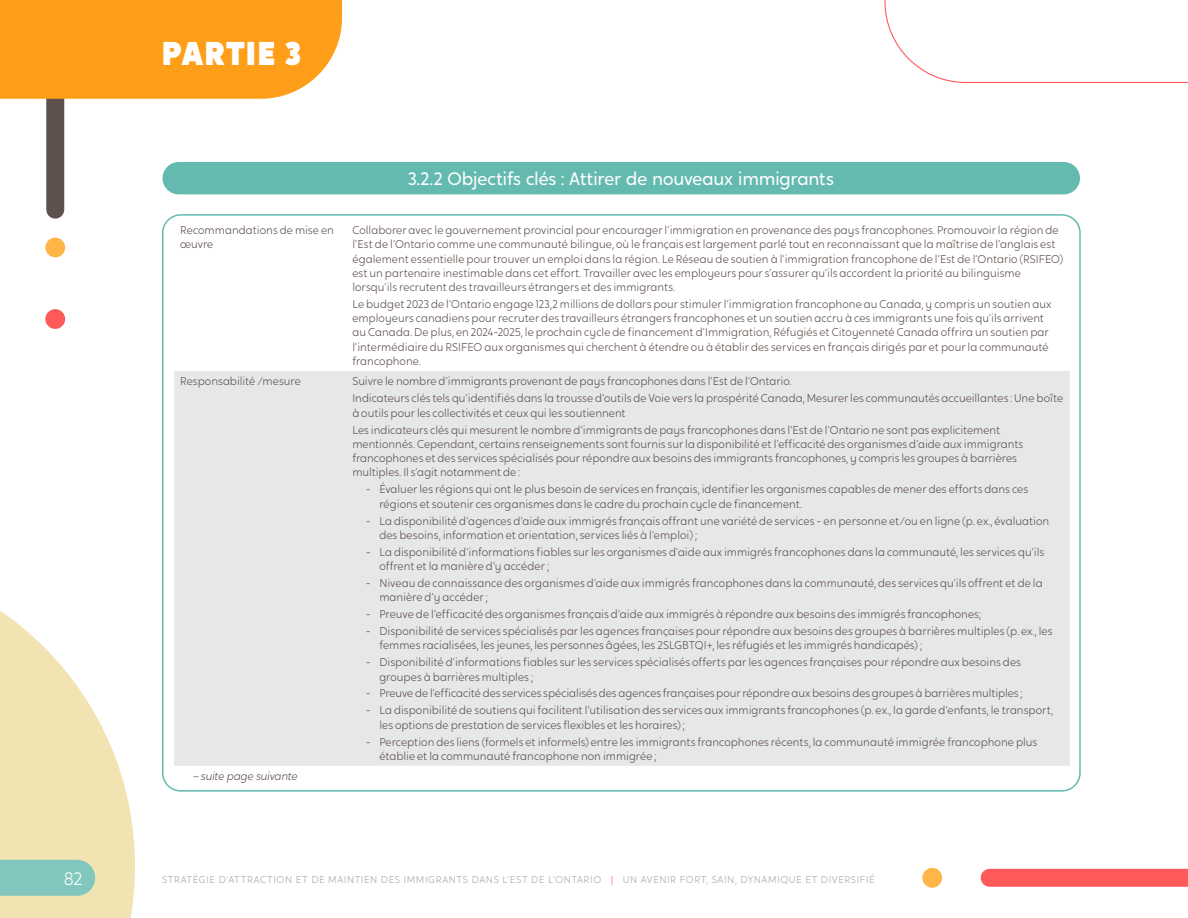
<style>
.page{position:relative;width:1188px;height:918px;background:#fff}
.page>*{position:absolute;margin:0;border:0;box-sizing:border-box;transform-origin:0 0}
.t1{font:900 33px "Crossten";letter-spacing:.05em;color:#fff}
.t2{font:18px "Crossten";letter-spacing:-.02em;color:#fff}
.t3{font:300 18px "Crossten";color:#fff}
.t4{font:300 11.25px/14.2px "Crossten";color:#5f514d}
.t5{font:italic 300 11.25px "Crossten";color:#5f514d}
.t6{font:300 9.75px "Crossten";letter-spacing:.06em;color:#afa8a6}
.s1{color:#ff5a5a}
</style>
<div class="page">
<svg style="left:0;top:611px;width:135px;height:307px;fill:#f1e4b2"></svg>
<div style="left:46px;top:43px;width:18px;height:167px;background:#5f514d"></div>
<svg style="left:884px;top:0;width:304px;height:83px"></svg>
<div style="left:990px;top:869px;width:198px;height:18px;background:#ff5a5a"></div>
<div style="left:922px;top:868px;width:20px;height:20px;background:#ffb548;border-radius:50%"></div>
<div style="left:45px;top:238px;width:20px;height:19px;background:#ffb548;border-radius:50%"></div>
<div style="left:45px;top:309px;width:20px;height:20px;background:#ff5a5a;border-radius:50%"></div>
<div style="left:0;top:0;width:342px;height:99px;background:#ff9e18"></div>
<div style="left:174px;top:371px;width:896px;height:395px;background:#e6e7e8"></div>
<div style="left:163px;top:162px;width:917px;height:32px;background:#64baaf;border-radius:16px"></div>
<div style="left:0;top:860px;width:77px;height:36px;background:#81c7bd"></div>
<h1 class="t1" style="left:162px;top:32px;width:140px">PARTIE 3</h1>
<h2 class="t2" style="left:408px;top:167px;width:427px">3.2.2 Objectifs clés : Attirer de nouveaux immigrants</h2>
<p class="t4" style="left:180px;top:223px;width:155px">Recommandations de mise en œuvre</p>
<p class="t4" style="left:352px;top:223px;width:713px">Collaborer avec le gouvernement provincial pour encourager l’immigration en provenance des pays francophones. Promouvoir la région de l’Est de l’Ontario comme une communauté bilingue, où le français est largement parlé tout en reconnaissant que la maîtrise de l’anglais est également essentielle pour trouver un emploi dans la région. Le Réseau de soutien à l’immigration francophone de l’Est de l’Ontario (RSIFEO) est un partenaire inestimable dans cet effort. Travailler avec les employeurs pour s’assurer qu’ils accordent la priorité au bilinguisme lorsqu’ils recrutent des travailleurs étrangers et des immigrants.</p>
<p class="t4" style="left:352px;top:297px;width:701px">Le budget 2023 de l’Ontario engage 123,2 millions de dollars pour stimuler l’immigration francophone au Canada, y compris un soutien aux employeurs canadiens pour recruter des travailleurs étrangers francophones et un soutien accru à ces immigrants une fois qu’ils arrivent au Canada. De plus, en 2024-2025, le prochain cycle de financement d’Immigration, Réfugiés et Citoyenneté Canada offrira un soutien par l’intermédiaire du RSIFEO aux organismes qui cherchent à étendre ou à établir des services en français dirigés par et pour la communauté francophone.</p>
<p class="t4" style="left:180px;top:374px;width:122px">Responsabilité /mesure</p>
<p class="t4" style="left:352px;top:373px;width:712px;line-height:17px">Suivre le nombre d’immigrants provenant de pays francophones dans l’Est de l’Ontario.<br>Indicateurs clés tels qu’identifiés dans la trousse d’outils de Voie vers la prospérité Canada, Mesurer les communautés accueillantes : Une boîte</p>
<p class="t4" style="left:352px;top:404px;width:649px;line-height:17px">à outils pour les collectivités et ceux qui les soutiennent<br>Les indicateurs clés qui mesurent le nombre d’immigrants de pays francophones dans l’Est de l’Ontario ne sont pas explicitement</p>
<p class="t4" style="left:352px;top:437px;width:673px">mentionnés. Cependant, certains renseignements sont fournis sur la disponibilité et l’efficacité des organismes d’aide aux immigrants francophones et des services spécialisés pour répondre aux besoins des immigrants francophones, y compris les groupes à barrières multiples. Il s’agit notamment de :</p>
<p class="t4" style="left:379px;top:482px;width:650px;text-indent:-13px">- Évaluer les régions qui ont le plus besoin de services en français, identifier les organismes capables de mener des efforts dans ces régions et soutenir ces organismes dans le cadre du prochain cycle de financement.</p>
<p class="t4" style="left:379px;top:513px;width:672px;text-indent:-13px">- La disponibilité d’agences d’aide aux immigrés français offrant une variété de services - en personne et/ou en ligne (p. ex., évaluation des besoins, information et orientation, services liés à l’emploi) ;</p>
<p class="t4" style="left:379px;top:545px;width:666px;text-indent:-13px">- La disponibilité d’informations fiables sur les organismes d’aide aux immigrés francophones dans la communauté, les services qu’ils offrent et la manière d’y accéder ;</p>
<p class="t4" style="left:379px;top:576px;width:665px;text-indent:-13px">- Niveau de connaissance des organismes d’aide aux immigrés francophones dans la communauté, des services qu’ils offrent et de la manière d’y accéder ;</p>
<p class="t4" style="left:366px;top:607px;width:617px">- Preuve de l’efficacité des organismes français d’aide aux immigrés à répondre aux besoins des immigrés francophones;</p>
<p class="t4" style="left:379px;top:624px;width:675px;text-indent:-13px">- Disponibilité de services spécialisés par les agences françaises pour répondre aux besoins des groupes à barrières multiples (p. ex., les femmes racialisées, les jeunes, les personnes âgées, les 2SLGBTQI+, les réfugiés et les immigrés handicapés) ;</p>
<p class="t4" style="left:379px;top:655px;width:643px;text-indent:-13px">- Disponibilité d’informations fiables sur les services spécialisés offerts par les agences françaises pour répondre aux besoins des groupes à barrières multiples ;</p>
<p class="t4" style="left:366px;top:686px;width:658px">- Preuve de l’efficacité des services spécialisés des agences françaises pour répondre aux besoins des groupes à barrières multiples ;</p>
<p class="t4" style="left:379px;top:703px;width:675px;text-indent:-13px">- La disponibilité de soutiens qui facilitent l’utilisation des services aux immigrants francophones (p. ex., la garde d’enfants, le transport, les options de prestation de services flexibles et les horaires) ;</p>
<p class="t4" style="left:379px;top:735px;width:659px;text-indent:-13px">- Perception des liens (formels et informels) entre les immigrants francophones récents, la communauté immigrée francophone plus établie et la communauté francophone non immigrée ;</p>
<p class="t5" style="left:194px;top:769px;width:106px">~ suite page suivante</p>
<h2 class="t3" style="left:64px;top:867px;width:20px">82</h2>
<p class="t6" style="left:162px;top:874px;width:714px">STRATÉGIE D’ATTRACTION ET DE MAINTIEN DES IMMIGRANTS DANS L’EST DE L’ONTARIO <span class="s1">|</span> UN AVENIR FORT, SAIN, DYNAMIQUE ET DIVERSIFIÉ</p>
</div>
